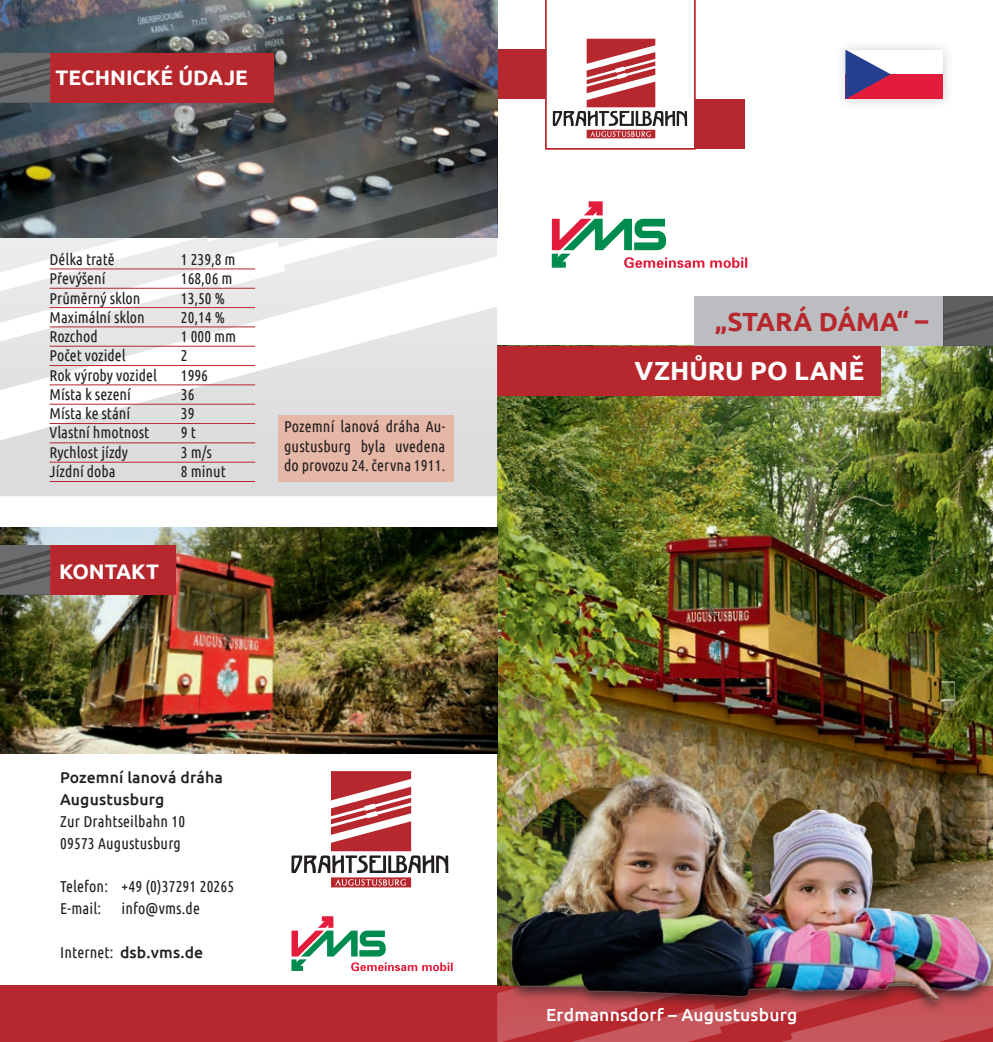
<style>
.page{position:relative;width:993px;height:1042px;background:#fff}
.page>*{position:absolute;margin:0;border:0;box-sizing:border-box;transform-origin:0 0}
.t1{font:700 26.25px "Ubuntu";color:#fff}
.t2{font:700 26.25px "Ubuntu";color:#b7282e}
.t3{font:700 21px "Ubuntu";color:#fff}
.t4{font:500 17.5px "Ubuntu";letter-spacing:.01em;color:#fff}
.t5{font:15.75px/21.7px "Ubuntu Condensed";color:#231f20}
.t6{font:500 15.75px/21.7px "Ubuntu";letter-spacing:.01em;color:#231f20}
.s1{font-family:"Ubuntu Condensed";font-weight:400}
</style>
<div class="page">
<div style="left:0;top:985px;width:992px;height:57px;background:#b7282e"></div>
<img style="left:497px;top:346px;width:495px;height:412px">
<div style="left:694px;top:99px;width:50px;height:50px;background:#b7282e"></div>
<div style="left:694px;top:296px;width:249px;height:50px;background:#bcbdc0"></div>
<div style="left:497px;top:346px;width:383px;height:49px;background:#b7282e"></div>
<div style="left:497px;top:50px;width:48px;height:49px;background:#b7282e"></div>
<svg style="left:545px;top:0;width:150px;height:150px"></svg>
<svg style="left:291px;top:771px;width:157px;height:116px"></svg>
<svg style="left:551px;top:201px;width:196px;height:67px"></svg>
<svg style="left:291px;top:916px;width:161px;height:55px"></svg>
<svg style="left:497px;top:976px;width:495px;height:66px"></svg>
<img style="left:504px;top:729px;width:488px;height:284px">
<svg style="left:0;top:175px;width:497px;height:33px;background:#505353"></svg>
<svg style="left:0;top:208px;width:497px;height:98px"></svg>
<img style="left:0;top:0;width:497px;height:175px">
<svg style="left:0;top:306px;width:497px;height:190px;fill:#e1e2e3"></svg>
<hr style="left:50px;top:268px;width:205px;height:1px;background:#b7282e">
<hr style="left:50px;top:307px;width:205px;height:1px;background:#b7282e">
<hr style="left:50px;top:346px;width:205px;height:1px;background:#b7282e">
<hr style="left:50px;top:384px;width:205px;height:1px;background:#b7282e">
<hr style="left:50px;top:423px;width:205px;height:1px;background:#b7282e">
<hr style="left:50px;top:462px;width:205px;height:1px;background:#b7282e">
<hr style="left:50px;top:288px;width:205px;height:1px;background:#b7282e">
<hr style="left:50px;top:326px;width:205px;height:1px;background:#b7282e">
<hr style="left:50px;top:365px;width:205px;height:1px;background:#b7282e">
<hr style="left:50px;top:404px;width:205px;height:1px;background:#b7282e">
<hr style="left:50px;top:442px;width:205px;height:1px;background:#b7282e">
<hr style="left:50px;top:481px;width:205px;height:1px;background:#b7282e">
<div style="left:50px;top:53px;width:223px;height:50px;background:#b7282e"></div>
<img style="left:0;top:527px;width:497px;height:226px">
<div style="left:50px;top:545px;width:126px;height:49px;background:#b7282e"></div>
<div style="left:833px;top:39px;width:120px;height:71px;background:#231f20;opacity:.2"></div>
<div style="left:845px;top:50px;width:98px;height:24px;background:#fff"></div>
<div style="left:845px;top:74px;width:98px;height:25px;background:#e41c3b"></div>
<svg style="left:845px;top:50px;width:45px;height:49px"></svg>
<div style="left:278px;top:415px;width:175px;height:67px;background:#e5b7a6"></div>
<svg style="left:943px;top:296px;width:49px;height:50px;background:#58595b"></svg>
<svg style="left:0;top:53px;width:50px;height:50px;background:#616264"></svg>
<svg style="left:0;top:545px;width:50px;height:49px;background:#616264"></svg>
<h2 class="t3" style="left:55px;top:65px;width:194px">TECHNICKÉ ÚDAJE</h2>
<p class="t5" style="left:50px;top:248px;width:67px">Délka tratě</p>
<p class="t5" style="left:181px;top:248px;width:56px">1 239,8 m</p>
<p class="t5" style="left:50px;top:267px;width:57px">Převýšení</p>
<p class="t5" style="left:181px;top:267px;width:53px">168,06 m</p>
<p class="t5" style="left:50px;top:286px;width:92px">Průměrný sklon</p>
<p class="t5" style="left:181px;top:286px;width:45px">13,50 %</p>
<p class="t5" style="left:50px;top:306px;width:97px">Maximální sklon</p>
<p class="t5" style="left:181px;top:306px;width:45px">20,14 %</p>
<p class="t5" style="left:50px;top:325px;width:50px">Rozchod</p>
<p class="t5" style="left:181px;top:325px;width:57px">1 000 mm</p>
<p class="t5" style="left:50px;top:344px;width:78px">Počet vozidel</p>
<p class="t5" style="left:181px;top:344px;width:8px">2</p>
<p class="t5" style="left:50px;top:363px;width:109px">Rok výroby vozidel</p>
<p class="t5" style="left:181px;top:363px;width:29px">1996</p>
<p class="t5" style="left:50px;top:383px;width:83px">Místa k sezení</p>
<p class="t5" style="left:181px;top:383px;width:15px">36</p>
<p class="t5" style="left:50px;top:402px;width:82px">Místa ke stání</p>
<p class="t5" style="left:181px;top:402px;width:15px">39</p>
<p class="t5" style="left:50px;top:421px;width:101px">Vlastní hmotnost</p>
<p class="t5" style="left:181px;top:421px;width:16px">9 t</p>
<p class="t5" style="left:50px;top:440px;width:80px">Rychlost jízdy</p>
<p class="t5" style="left:181px;top:440px;width:32px">3 m/s</p>
<p class="t5" style="left:50px;top:460px;width:68px">Jízdní doba</p>
<p class="t5" style="left:181px;top:460px;width:46px">8 minut</p>
<h2 class="t3" style="left:59px;top:559px;width:101px">KONTAKT</h2>
<p class="t5" style="left:284px;top:417px;width:163px;line-height:19.2px;text-align:justify">Pozemní lanová dráha Au&shy;gustusburg byla uvedena do provozu 24. června 1911.</p>
<p class="t6" style="left:60px;top:766px;width:164px">Pozemní lanová dráha<br>Augustusburg</p>
<p class="t5" style="left:60px;top:810px;width:126px">Zur Drahtseilbahn 10<br>09573 Augustusburg</p>
<p class="t5" style="left:60px;top:875px;width:175px">Telefon: +49 (0)37291 20265<br>E-mail:</p>
<p class="t5" style="left:121px;top:897px;width:80px">info@vms.de</p>
<p class="t6" style="left:60px;top:940px;width:144px"><span class="s1">Internet:</span> dsb.vms.de</p>
<h1 class="t2" style="left:715px;top:306px;width:214px">„STARÁ DÁMA“ –</h1>
<h1 class="t1" style="left:634px;top:355px;width:231px">VZHŮRU PO LANĚ</h1>
<p class="t4" style="left:546px;top:1003px;width:252px">Erdmannsdorf – Augustusburg</p>
</div>
